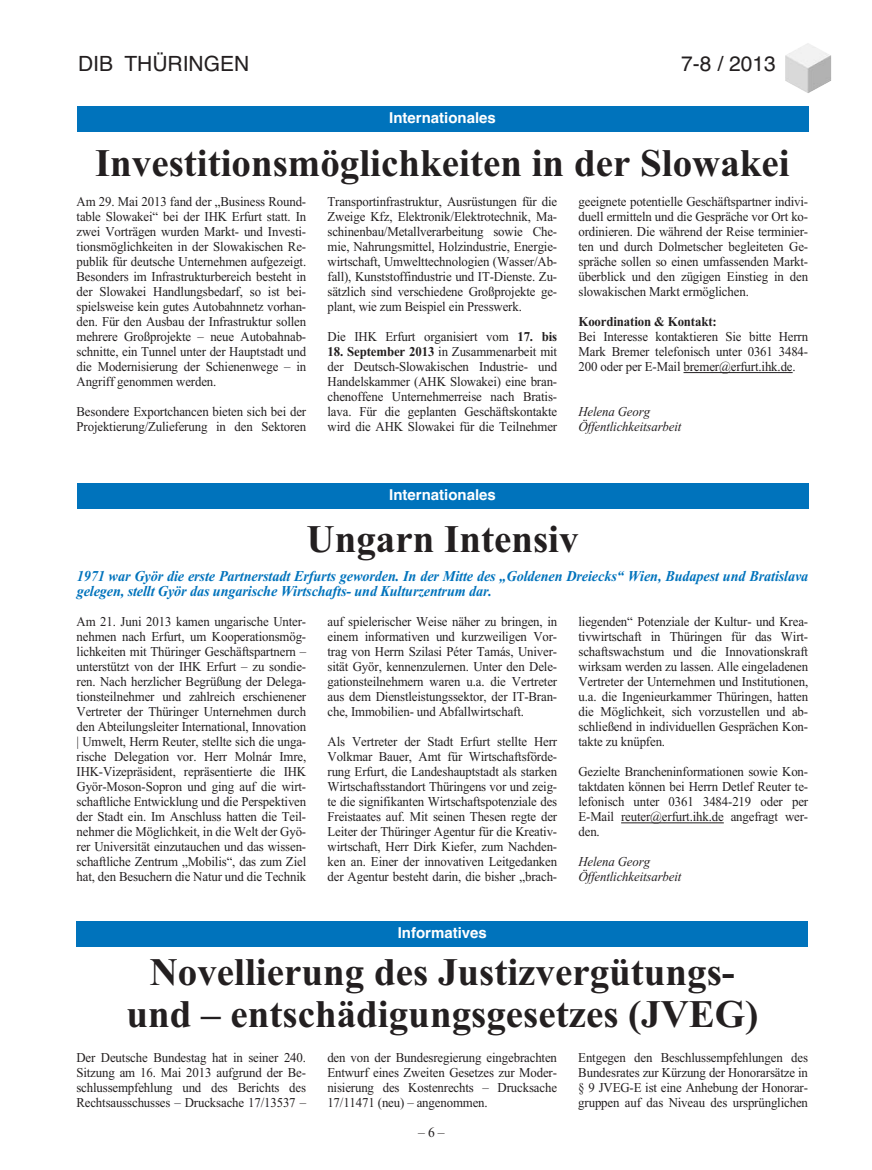
<style>
.page{position:relative;width:872px;height:1170px;background:#fff}
.page>*{position:absolute;margin:0;border:0;box-sizing:border-box;transform-origin:0 0}
.t1{font:700 39px/42px "Times New Roman";color:#231f20;text-align:center}
.t2{font:21px "Helvetica";color:#231f20}
.t3{font:italic 700 15px/15px "Times New Roman";letter-spacing:-.01em;color:#0073bc;scale:.95 1}
.t4{font:700 15px "Helvetica";color:#fff}
.t5{font:13.5px/15px "Times New Roman";letter-spacing:-.01em;color:#231f20;text-align:justify;scale:.95 1}
.t6{font:italic 13.5px/15px "Times New Roman";letter-spacing:-.01em;color:#231f20;scale:.95 1}
.t7{font:700 13.5px "Times New Roman";letter-spacing:-.01em;color:#231f20;scale:.95 1}
.s1{font-weight:700}
</style>
<div class="page">
<hr style="left:76px;top:63px;width:224px;height:1px;background:#00aeef">
<img style="left:785px;top:43px;width:46px;height:50px">
<div style="left:77px;top:54px;width:700px;height:31px;background:#fff"></div>
<div style="left:77px;top:106px;width:731px;height:26px;background:#0073bc"></div>
<hr style="left:683px;top:372px;width:109px;height:1px;background:#231f20">
<div style="left:77px;top:483px;width:731px;height:25px;background:#0073bc"></div>
<hr style="left:621px;top:822px;width:103px;height:1px;background:#231f20">
<div style="left:77px;top:920px;width:731px;height:26px;background:#0073bc"></div>
<h2 class="t2" style="left:78px;top:52px;width:173px">DIB THÜRINGEN</h2>
<h2 class="t2" style="left:681px;top:52px;width:96px">7-8 / 2013</h2>
<p class="t4" style="left:389px;top:109px;width:108px">Internationales</p>
<h1 class="t1" style="left:95px;top:141px;width:696px">Investitionsmöglichkeiten in der Slowakei</h1>
<p class="t5" style="left:77px;top:194px;width:243px">Am 29. Mai 2013 fand der „Business Round&shy;table Slowakei“ bei der IHK Erfurt statt. In zwei Vorträgen wurden Markt- und Investi&shy;tionsmöglichkeiten in der Slowakischen Re&shy;publik für deutsche Unternehmen aufgezeigt.<br>Besonders im Infrastrukturbereich besteht in der Slowakei Handlungsbedarf, so ist bei&shy;spielsweise kein gutes Autobahnnetz vorhan&shy;den. Für den Ausbau der Infrastruktur sollen mehrere Großprojekte – neue Autobahnab&shy;schnitte, ein Tunnel unter der Hauptstadt und die Modernisierung der Schienenwege – in Angriff genommen werden.</p>
<p class="t5" style="left:77px;top:404px;width:243px">Besondere Exportchancen bieten sich bei der<br>Projektierung/Zulieferung in den Sektoren</p>
<p class="t5" style="left:578px;top:194px;width:243px">geeignete potentielle Geschäftspartner indivi&shy;duell ermitteln und die Gespräche vor Ort ko&shy;ordinieren. Die während der Reise terminier&shy;ten und durch Dolmetscher begleiteten Ge&shy;spräche sollen so einen umfassenden Markt&shy;überblick und den zügigen Einstieg in den slowakischen Markt ermöglichen.</p>
<p class="t7" style="left:578px;top:313px;width:147px">Koordination &amp; Kontakt:</p>
<p class="t5" style="left:578px;top:329px;width:243px">Bei Interesse kontaktieren Sie bitte Herrn Mark Bremer telefonisch unter 0361 3484- 200 oder per E-Mail bremer@erfurt.ihk.de.</p>
<p class="t6" style="left:578px;top:404px;width:110px">Helena Georg<br>Öffentlichkeitsarbeit</p>
<p class="t5" style="left:327px;top:194px;width:243px">Transportinfrastruktur, Ausrüstungen für die Zweige Kfz, Elektronik/Elektrotechnik, Ma&shy;schinenbau/Metallverarbeitung sowie Che&shy;mie, Nahrungsmittel, Holzindustrie, Energie&shy;wirtschaft, Umwelttechnologien (Wasser/Ab&shy;fall), Kunststoffindustrie und IT-Dienste. Zu&shy;sätzlich sind verschiedene Großprojekte ge&shy;plant, wie zum Beispiel ein Presswerk.</p>
<p class="t5" style="left:327px;top:329px;width:243px">Die IHK Erfurt organisiert vom <span class="s1">17. bis</span></p>
<p class="t5" style="left:327px;top:344px;width:243px"><span class="s1">18. September 2013</span> in Zusammenarbeit mit der Deutsch-Slowakischen Industrie- und Handelskammer (AHK Slowakei) eine bran&shy;chenoffene Unternehmerreise nach Bratis&shy;lava. Für die geplanten Geschäftskontakte wird die AHK Slowakei für die Teilnehmer</p>
<p class="t4" style="left:389px;top:486px;width:108px">Internationales</p>
<h1 class="t1" style="left:306px;top:517px;width:273px">Ungarn Intensiv</h1>
<p class="t3" style="left:77px;top:568px;width:771px">1971 war Györ die erste Partnerstadt Erfurts geworden. In der Mitte des „Goldenen Dreiecks“ Wien, Budapest und Bratislava gelegen, stellt Györ das ungarische Wirtschafts- und Kulturzentrum dar.</p>
<p class="t5" style="left:77px;top:614px;width:243px">Am 21. Juni 2013 kamen ungarische Unter&shy;nehmen nach Erfurt, um Kooperationsmög&shy;lichkeiten mit Thüringer Geschäftspartnern – unterstützt von der IHK Erfurt – zu sondie&shy;ren. Nach herzlicher Begrüßung der Delega&shy;tionsteilnehmer und zahlreich erschienener Vertreter der Thüringer Unternehmen durch den Abteilungsleiter International, Innovation | Umwelt, Herrn Reuter, stellte sich die unga&shy;rische Delegation vor. Herr Molnár Imre, IHK-Vizepräsident, repräsentierte die IHK Györ-Moson-Sopron und ging auf die wirt&shy;schaftliche Entwicklung und die Perspektiven der Stadt ein. Im Anschluss hatten die Teil&shy;nehmer die Möglichkeit, in die Welt der Gyö&shy;rer Universität einzutauchen und das wissen&shy;schaftliche Zentrum „Mobilis“, das zum Ziel hat, den Besuchern die Natur und die Technik</p>
<p class="t5" style="left:327px;top:614px;width:243px">auf spielerischer Weise näher zu bringen, in einem informativen und kurzweiligen Vor&shy;trag von Herrn Szilasi Péter Tamás, Univer&shy;sität Györ, kennenzulernen. Unter den Dele&shy;gationsteilnehmern waren u.a. die Vertreter aus dem Dienstleistungssektor, der IT-Bran&shy;che, Immobilien- und Abfallwirtschaft.</p>
<p class="t5" style="left:578px;top:614px;width:243px">liegenden“ Potenziale der Kultur- und Krea&shy;tivwirtschaft in Thüringen für das Wirt&shy;schaftswachstum und die Innovationskraft wirksam werden zu lassen. Alle eingeladenen Vertreter der Unternehmen und Institutionen, u.a. die Ingenieurkammer Thüringen, hatten die Möglichkeit, sich vorzustellen und ab&shy;schließend in individuellen Gesprächen Kon&shy;takte zu knüpfen.</p>
<p class="t5" style="left:578px;top:764px;width:243px">Gezielte Brancheninformationen sowie Kon&shy;taktdaten können bei Herrn Detlef Reuter te&shy;lefonisch unter 0361 3484-219 oder per E-Mail reuter@erfurt.ihk.de angefragt wer&shy;den.</p>
<p class="t6" style="left:578px;top:854px;width:110px">Helena Georg<br>Öffentlichkeitsarbeit</p>
<p class="t5" style="left:327px;top:734px;width:243px">Als Vertreter der Stadt Erfurt stellte Herr Volkmar Bauer, Amt für Wirtschaftsförde&shy;rung Erfurt, die Landeshauptstadt als starken Wirtschaftsstandort Thüringens vor und zeig&shy;te die signifikanten Wirtschaftspotenziale des Freistaates auf. Mit seinen Thesen regte der Leiter der Thüringer Agentur für die Kreativ&shy;wirtschaft, Herr Dirk Kiefer, zum Nachden&shy;ken an. Einer der innovativen Leitgedanken der Agentur besteht darin, die bisher „brach-</p>
<p class="t4" style="left:398px;top:923px;width:91px">Informatives</p>
<h1 class="t1" style="left:126px;top:950px;width:633px">Novellierung des Justizvergütungs&shy;und – entschädigungsgesetzes (JVEG)</h1>
<p class="t5" style="left:76px;top:1049px;width:243px">Der Deutsche Bundestag hat in seiner 240.<br>Sitzung am 16. Mai 2013 aufgrund der Be&shy;schlussempfehlung und des Berichts des Rechtsausschusses – Drucksache 17/13537 –</p>
<p class="t5" style="left:327px;top:1049px;width:243px">den von der Bundesregierung eingebrachten Entwurf eines Zweiten Gesetzes zur Moder&shy;nisierung des Kostenrechts – Drucksache 17/11471 (neu) – angenommen.</p>
<p class="t5" style="left:578px;top:1049px;width:243px">Entgegen den Beschlussempfehlungen des Bundesrates zur Kürzung der Honorarsätze in § 9 JVEG-E ist eine Anhebung der Honorar&shy;gruppen auf das Niveau des ursprünglichen</p>
</div>
